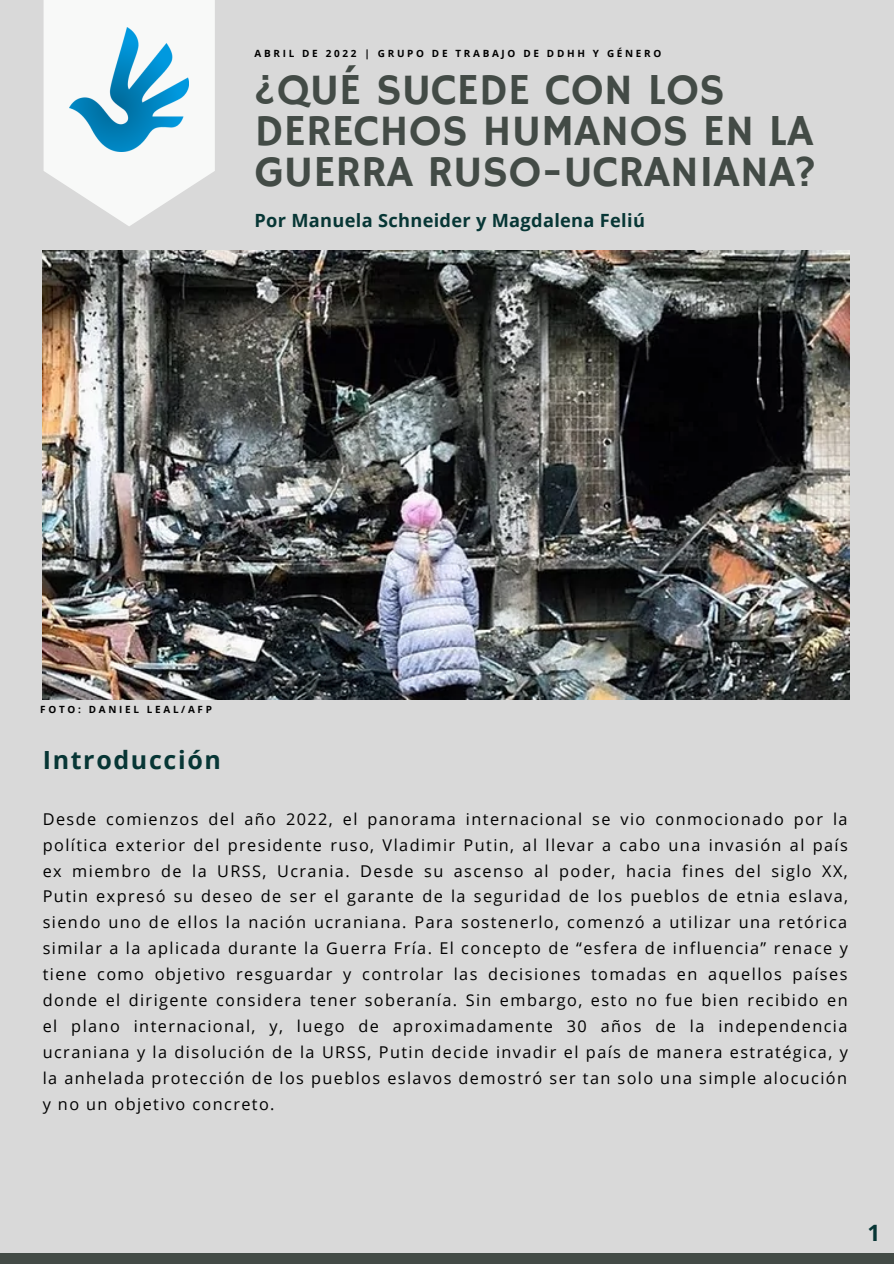
<style>
.page{position:relative;width:894px;height:1264px;background:#fff}
.page>*{position:absolute;margin:0;border:0;box-sizing:border-box;transform-origin:0 0}
.t1{font:44.1px/40.5px "Hammersmith One";color:#434b46}
.t2{font:700 25.05px "Open Sans";letter-spacing:.065em;color:#073635}
.t3{font:700 22.5px "Open Sans";color:#073635}
.t4{font:700 18.15px "Open Sans";letter-spacing:.015em;color:#073635}
.t5{font:16.2px/26px "Open Sans";letter-spacing:.085em;color:#000;text-align:justify}
.t6{font:700 9.9px "Open Sans";letter-spacing:.27em;color:#000}
</style>
<div class="page">
<div style="left:0;top:0;width:893px;height:1263px;background:#d9d9d9"></div>
<img style="left:43px;top:251px;width:806px;height:448px">
<div style="left:0;top:1253px;width:893px;height:10px;background:#434b46"></div>
<svg style="left:44px;top:0;width:171px;height:226px"></svg>
<img style="left:70px;top:28px;width:118px;height:123px">
<p class="t6" style="left:254px;top:47px;width:408px">ABRIL DE 2022 | GRUPO DE TRABAJO DE DDHH Y GÉNERO</p>
<p class="t1" style="left:254px;top:72px;width:563px">¿QUÉ SUCEDE CON LOS<br>DERECHOS HUMANOS EN LA<br>GUERRA RUSO-UCRANIANA?</p>
<p class="t4" style="left:254px;top:207px;width:392px">Por Manuela Schneider y Magdalena Feliú</p>
<p class="t6" style="left:40px;top:702px;width:173px">FOTO: DANIEL LEAL/AFP</p>
<p class="t2" style="left:43px;top:742px;width:180px">Introducción</p>
<p class="t5" style="left:43px;top:805px;width:806px">Desde comienzos del año 2022, el panorama internacional se vio conmocionado por la política exterior del presidente ruso, Vladimir Putin, al llevar a cabo una invasión al país ex miembro de la URSS, Ucrania. Desde su ascenso al poder, hacia fines del siglo XX, Putin expresó su deseo de ser el garante de la seguridad de los pueblos de etnia eslava, siendo uno de ellos la nación ucraniana. Para sostenerlo, comenzó a utilizar una retórica similar a la aplicada durante la Guerra Fría. El concepto de “esfera de influencia” renace y tiene como objetivo resguardar y controlar las decisiones tomadas en aquellos países donde el dirigente considera tener soberanía. Sin embargo, esto no fue bien recibido en el plano internacional, y, luego de aproximadamente 30 años de la independencia ucraniana y la disolución de la URSS, Putin decide invadir el país de manera estratégica, y la anhelada protección de los pueblos eslavos demostró ser tan solo una simple alocución y no un objetivo concreto.</p>
<p class="t3" style="left:867px;top:1217px;width:14px">1</p>
</div>
